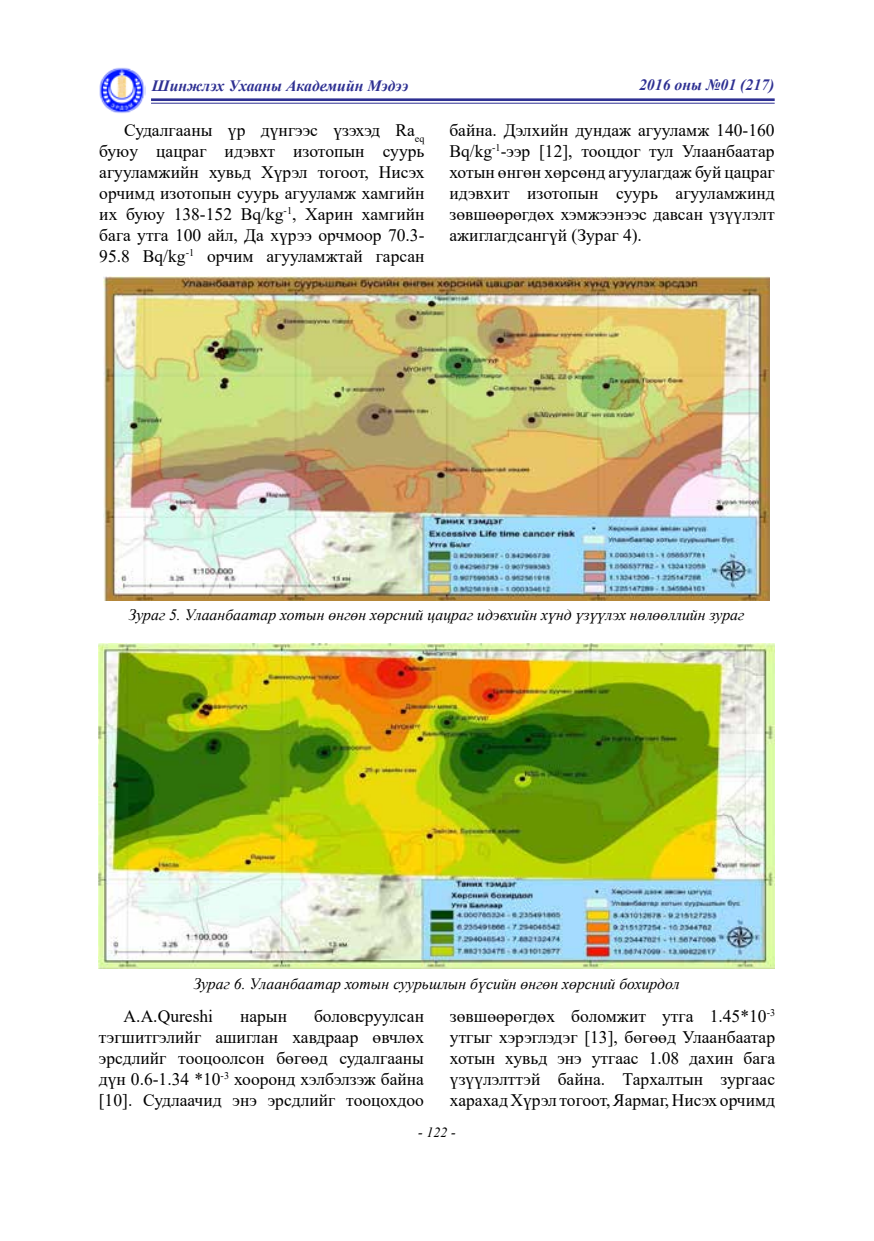
<style>
.page{position:relative;width:874px;height:1241px;background:#fff}
.page>*{position:absolute;margin:0;border:0;box-sizing:border-box;transform-origin:0 0}
.t1{font:17.5px/21px "Times New Roman";color:#000;text-align:justify}
.t2{font:italic 15.75px "Times New Roman";color:#000}
.t3{font:italic 700 15.75px "Times New Roman";color:#2e3092}
.t4{font:italic 14px "Times New Roman";color:#000}
</style>
<div class="page">
<hr style="left:151px;top:98px;width:623px;height:3px;background:#2e3092">
<hr style="left:151px;top:103px;width:623px;height:1px;background:#2e3092">
<img style="left:99px;top:67px;width:47px;height:46px">
<img style="left:103px;top:276px;width:666px;height:324px">
<img style="left:99px;top:643px;width:674px;height:324px">
<p class="t3" style="left:152px;top:75px;width:258px">Шинжлэх Ухааны Академийн Мэдээ</p>
<p class="t3" style="left:638px;top:74px;width:137px">2016 оны №01 (217)</p>
<p class="t1" style="left:99px;top:119px;width:326px;text-indent:25px">Судалгааны үр дүнгээс үзэхэд Rа<sub>eq </sub>буюу цацраг идэвхт изотопын суурь агууламжийн хувьд Хүрэл тогоот, Нисэх орчимд изотопын суурь агууламж хамгийн их буюу 138-152 Bq/kg<sup>-1</sup>, Харин хамгийн бага утга 100 айл, Да хүрээ орчмоор 70.3- 95.8 Bq/kg<sup>-1</sup> орчим агууламжтай гарсан</p>
<p class="t1" style="left:449px;top:119px;width:326px">байна. Дэлхийн дундаж агууламж 140-160<br>Bq/kg<sup>-1</sup>-ээр [12], тооцдог тул Улаанбаатар хотын өнгөн хөрсөнд агуулагдаж буй цацраг идэвхит изотопын суурь агууламжинд зөвшөөрөгдөх хэмжээнээс давсан үзүүлэлт ажиглагдсангүй (Зураг 4).</p>
<p class="t2" style="left:129px;top:603px;width:617px">Зураг 5. Улаанбаатар хотын өнгөн хөрсний цацраг идэвхийн хүнд үзүүлэх нөлөөллийн зураг</p>
<p class="t2" style="left:193px;top:972px;width:487px">Зураг 6. Улаанбаатар хотын суурьшлын бүсийн өнгөн хөрсний бохирдол</p>
<p class="t1" style="left:124px;top:1004px;width:91px">A.A.Qureshi</p>
<p class="t1" style="left:240px;top:1004px;width:49px">нарын</p>
<p class="t1" style="left:99px;top:1004px;width:326px;text-indent:215px">боловсруулсан тэгшитгэлийг ашиглан хавдраар өвчлөх эрсдлийг тооцоолсон бөгөөд судалгааны дүн 0.6-1.34 *10<sup>-3</sup> хооронд хэлбэлзэж байна [10]. Судлаачид энэ эрсдлийг тооцохдоо</p>
<p class="t1" style="left:449px;top:1004px;width:326px">зөвшөөрөгдөх боломжит утга 1.45*10<sup>-3 </sup>утгыг хэрэглэдэг [13], бөгөөд Улаанбаатар хотын хувьд энэ утгаас 1.08 дахин бага үзүүлэлттэй байна. Тархалтын зургаас харахад Хүрэл тогоот, Яармаг, Нисэх орчимд</p>
<p class="t4" style="left:418px;top:1122px;width:39px">- 122 -</p>
</div>
